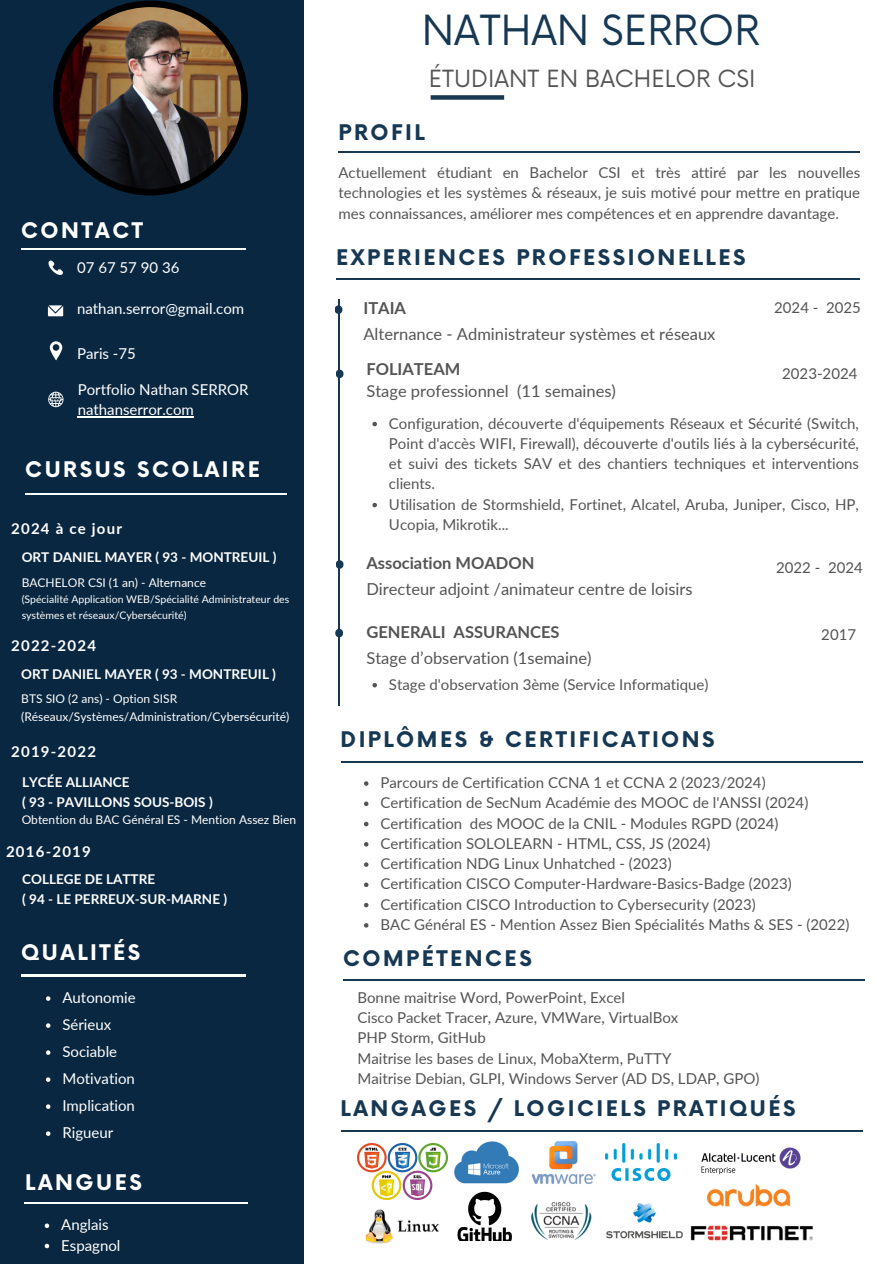
<style>
.page{position:relative;width:894px;height:1264px;background:#fff}
.page>*{position:absolute;margin:0;border:0;box-sizing:border-box;transform-origin:0 0}
.t1{font:40.5px "Now";color:#163853}
.t2{font:23.1px "Now";color:#545454}
.t3{font:700 21px "Now";letter-spacing:.12em;color:#163853}
.t4{font:700 21px "Now";letter-spacing:.12em;color:#fff}
.t5{font:16.5px "Lato";color:#545454}
.t6{font:700 16.5px "Lato";color:#545454}
.t7{font:15px/20.2px "Lato";color:#545454;text-align:justify}
.t8{font:15px "Lato";color:#fff}
.t9{font:700 15px "Lato";letter-spacing:.08em;color:#fff}
.t10{font:700 13.5px "Lato";color:#fff}
.t11{font:12px/18px "Lato";color:#fff}
.t12{font:10.5px/15.8px "Lato";color:#fff}
</style>
<div class="page">
<div style="left:0;top:0;width:303px;height:1263px;background:#092740"></div>
<div style="left:430px;top:95px;width:74px;height:5px;background:#163853"></div>
<div style="left:53px;top:1px;width:195px;height:194px;background:#000;border-radius:50%"></div>
<img style="left:59px;top:7px;width:182px;height:182px;border-radius:50%">
<svg style="left:48px;top:260px;width:15px;height:15px"></svg>
<svg style="left:48px;top:305px;width:15px;height:11px"></svg>
<svg style="left:50px;top:341px;width:12px;height:19px"></svg>
<hr style="left:21px;top:248px;width:224px;height:2px;background:#fff">
<svg style="left:48px;top:391px;width:15px;height:16px"></svg>
<hr style="left:25px;top:493px;width:261px;height:1px;background:#fff">
<hr style="left:21px;top:975px;width:224px;height:1px;background:#fff">
<hr style="left:24px;top:1202px;width:224px;height:1px;background:#fff">
<hr style="left:336px;top:278px;width:522px;height:2px;background:#163853">
<hr style="left:341px;top:761px;width:521px;height:1px;background:#163853">
<hr style="left:338px;top:152px;width:521px;height:1px;background:#163853">
<svg style="left:336px;top:369px;width:7px;height:9px"></svg>
<hr style="left:338px;top:299px;width:1px;height:406px;background:#163853">
<svg style="left:336px;top:560px;width:7px;height:8px"></svg>
<svg style="left:335px;top:629px;width:8px;height:8px"></svg>
<hr style="left:343px;top:979px;width:522px;height:1px;background:#163853">
<img style="left:357px;top:1143px;width:90px;height:56px">
<img style="left:454px;top:1141px;width:65px;height:43px">
<img style="left:365px;top:1209px;width:74px;height:35px">
<img style="left:457px;top:1191px;width:55px;height:49px">
<img style="left:605px;top:1143px;width:71px;height:37px">
<img style="left:531px;top:1201px;width:61px;height:39px">
<img style="left:531px;top:1141px;width:65px;height:43px">
<hr style="left:341px;top:1130px;width:521px;height:1px;background:#163853">
<img style="left:707px;top:1184px;width:84px;height:23px">
<img style="left:701px;top:1147px;width:100px;height:28px">
<img style="left:606px;top:1203px;width:76px;height:36px">
<img style="left:682px;top:1225px;width:131px;height:16px">
<hr style="left:78px;top:416px;width:116px;height:1px;background:#fff">
<svg style="left:46px;top:996px;width:4px;height:4px"></svg>
<svg style="left:46px;top:1023px;width:4px;height:4px"></svg>
<svg style="left:46px;top:1050px;width:4px;height:4px"></svg>
<svg style="left:46px;top:1077px;width:4px;height:4px"></svg>
<svg style="left:46px;top:1104px;width:4px;height:4px"></svg>
<svg style="left:46px;top:1131px;width:4px;height:4px"></svg>
<svg style="left:45px;top:1223px;width:4px;height:4px"></svg>
<svg style="left:45px;top:1243px;width:4px;height:5px"></svg>
<svg style="left:372px;top:422px;width:5px;height:4px"></svg>
<svg style="left:372px;top:503px;width:5px;height:4px"></svg>
<svg style="left:372px;top:683px;width:5px;height:4px"></svg>
<svg style="left:364px;top:781px;width:4px;height:4px"></svg>
<svg style="left:364px;top:801px;width:4px;height:5px"></svg>
<svg style="left:364px;top:821px;width:4px;height:5px"></svg>
<svg style="left:364px;top:842px;width:4px;height:4px"></svg>
<svg style="left:364px;top:862px;width:4px;height:4px"></svg>
<svg style="left:364px;top:882px;width:4px;height:5px"></svg>
<svg style="left:364px;top:902px;width:4px;height:5px"></svg>
<svg style="left:364px;top:923px;width:4px;height:4px"></svg>
<svg style="left:335px;top:305px;width:7px;height:9px"></svg>
<p class="t4" style="left:21px;top:219px;width:123px">CONTACT</p>
<h6 class="t8" style="left:77px;top:258px;width:104px">07 67 57 90 36</h6>
<p class="t8" style="left:77px;top:299px;width:168px">nathan.serror@gmail.com</p>
<p class="t8" style="left:77px;top:344px;width:60px">Paris -75</p>
<h6 class="t8" style="left:78px;top:380px;width:172px">Portfolio Nathan SERROR</h6>
<p class="t8" style="left:78px;top:400px;width:118px">nathanserror.com</p>
<h6 class="t4" style="left:25px;top:458px;width:236px">CURSUS SCOLAIRE</h6>
<p class="t9" style="left:11px;top:519px;width:112px">2024 à ce jour</p>
<p class="t10" style="left:22px;top:549px;width:256px">ORT DANIEL MAYER ( 93 - MONTREUIL )</p>
<p class="t11" style="left:22px;top:573px;width:186px">BACHELOR CSI (1 an) - Alternance</p>
<p class="t12" style="left:22px;top:591px;width:269px">(Spécialité Application WEB/Spécialité Administrateur des systèmes et réseaux/Cybersécurité)</p>
<p class="t9" style="left:11px;top:636px;width:86px">2022-2024</p>
<p class="t10" style="left:21px;top:665px;width:256px">ORT DANIEL MAYER ( 93 - MONTREUIL )</p>
<p class="t11" style="left:21px;top:689px;width:269px">BTS SIO (2 ans) - Option SISR (Réseaux/Systèmes/Administration/Cybersécurité)</p>
<p class="t9" style="left:11px;top:742px;width:86px">2019-2022</p>
<h2 class="t10" style="left:22px;top:773px;width:109px">LYCÉE ALLIANCE</h2>
<p class="t10" style="left:22px;top:793px;width:192px">( 93 - PAVILLONS SOUS-BOIS )</p>
<h2 class="t11" style="left:22px;top:810px;width:276px">Obtention du BAC Général ES - Mention Assez Bien</h2>
<p class="t9" style="left:6px;top:841px;width:86px">2016-2019</p>
<p class="t10" style="left:22px;top:870px;width:134px">COLLEGE DE LATTRE</p>
<h2 class="t10" style="left:22px;top:890px;width:206px">( 94 - LE PERREUX-SUR-MARNE )</h2>
<p class="t4" style="left:21px;top:941px;width:121px">QUALITÉS</p>
<p class="t8" style="left:62px;top:988px;width:75px">Autonomie</p>
<h6 class="t8" style="left:62px;top:1015px;width:50px">Sérieux</h6>
<p class="t8" style="left:62px;top:1042px;width:56px">Sociable</p>
<p class="t8" style="left:62px;top:1069px;width:74px">Motivation</p>
<h2 class="t8" style="left:62px;top:1096px;width:74px">Implication</h2>
<p class="t8" style="left:62px;top:1123px;width:52px">Rigueur</p>
<h3 class="t4" style="left:25px;top:1170px;width:118px">LANGUES</h3>
<p class="t8" style="left:61px;top:1215px;width:49px">Anglais</p>
<h1 class="t8" style="left:61px;top:1235px;width:61px">Espagnol</h1>
<p class="t1" style="left:421px;top:7px;width:339px">NATHAN SERROR</p>
<p class="t2" style="left:428px;top:66px;width:328px">ÉTUDIANT EN BACHELOR CSI</p>
<h2 class="t3" style="left:338px;top:121px;width:88px">PROFIL</h2>
<h4 class="t7" style="left:338px;top:162px;width:523px">Actuellement étudiant en Bachelor CSI et très attiré par les nouvelles technologies et les systèmes &amp; réseaux, je suis motivé pour mettre en pratique mes connaissances, améliorer mes compétences et en apprendre davantage.</h4>
<h2 class="t3" style="left:336px;top:246px;width:411px">EXPERIENCES PROFESSIONELLES</h2>
<p class="t6" style="left:363px;top:298px;width:44px">ITAIA</p>
<p class="t7" style="left:774px;top:297px;width:88px">2024 - 2025</p>
<p class="t5" style="left:363px;top:323px;width:353px">Alternance - Administrateur systèmes et réseaux</p>
<p class="t6" style="left:366px;top:358px;width:95px">FOLIATEAM</p>
<h4 class="t5" style="left:366px;top:381px;width:251px">Stage professionnel (11 semaines)</h4>
<p class="t7" style="left:782px;top:363px;width:77px">2023-2024</p>
<p class="t7" style="left:389px;top:412px;width:471px">Configuration, découverte d'équipements Réseaux et Sécurité (Switch, Point d'accès WIFI, Firewall), découverte d'outils liés à la cybersécurité, et suivi des tickets SAV et des chantiers techniques et interventions clients.</p>
<h4 class="t7" style="left:389px;top:493px;width:471px">Utilisation de Stormshield, Fortinet, Alcatel, Aruba, Juniper, Cisco, HP,<br>Ucopia, Mikrotik...</h4>
<h5 class="t6" style="left:366px;top:552px;width:169px">Association MOADON</h5>
<p class="t7" style="left:776px;top:557px;width:88px">2022 - 2024</p>
<p class="t5" style="left:366px;top:578px;width:327px">Directeur adjoint /animateur centre de loisirs</p>
<h6 class="t6" style="left:366px;top:621px;width:195px">GENERALI ASSURANCES</h6>
<p class="t7" style="left:821px;top:623px;width:36px">2017</p>
<p class="t5" style="left:366px;top:647px;width:226px">Stage d’observation (1semaine)</p>
<p class="t7" style="left:389px;top:673px;width:321px">Stage d'observation 3ème (Service Informatique)</p>
<p class="t3" style="left:340px;top:728px;width:375px">DIPLÔMES &amp; CERTIFICATIONS</p>
<p class="t7" style="left:380px;top:772px;width:386px">Parcours de Certification CCNA 1 et CCNA 2 (2023/2024)</p>
<p class="t7" style="left:380px;top:792px;width:429px">Certification de SecNum Académie des MOOC de l'ANSSI (2024)</p>
<p class="t7" style="left:380px;top:812px;width:399px">Certification des MOOC de la CNIL - Modules RGPD (2024)</p>
<p class="t7" style="left:380px;top:832px;width:331px">Certification SOLOLEARN - HTML, CSS, JS (2024)</p>
<p class="t7" style="left:380px;top:853px;width:292px">Certification NDG Linux Unhatched - (2023)</p>
<p class="t7" style="left:380px;top:873px;width:412px">Certification CISCO Computer-Hardware-Basics-Badge (2023)</p>
<p class="t7" style="left:380px;top:893px;width:377px">Certification CISCO Introduction to Cybersecurity (2023)</p>
<p class="t7" style="left:380px;top:913px;width:470px">BAC Général ES - Mention Assez Bien Spécialités Maths &amp; SES - (2022)</p>
<p class="t3" style="left:343px;top:946px;width:190px">COMPÉTENCES</p>
<p class="t7" style="left:357px;top:986px;width:269px">Bonne maitrise Word, PowerPoint, Excel</p>
<p class="t7" style="left:357px;top:1007px;width:322px">Cisco Packet Tracer, Azure, VMWare, VirtualBox</p>
<p class="t7" style="left:357px;top:1027px;width:130px">PHP Storm, GitHub</p>
<p class="t7" style="left:357px;top:1047px;width:315px">Maitrise les bases de Linux, MobaXterm, PuTTY</p>
<h2 class="t7" style="left:357px;top:1067px;width:403px">Maitrise Debian, GLPI, Windows Server (AD DS, LDAP, GPO)</h2>
<p class="t3" style="left:340px;top:1097px;width:456px">LANGAGES / LOGICIELS PRATIQUÉS</p>
</div>
